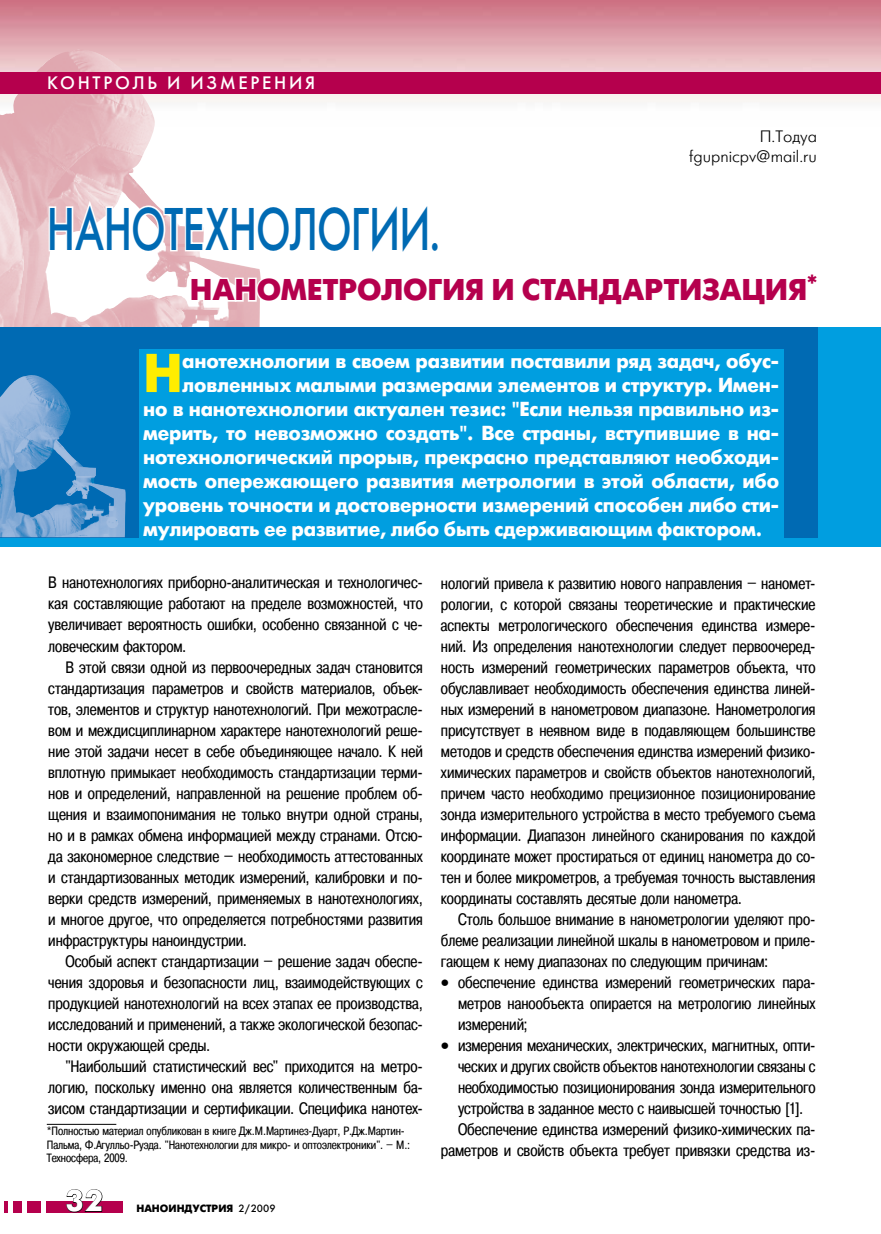
<style>
.page{position:relative;width:881px;height:1234px;background:#fff}
.page>*{position:absolute;margin:0;border:0;box-sizing:border-box;transform-origin:0 0}
.t1{font:60px "Futuris C";letter-spacing:.065em;color:#006ab3;scale:.7 1}
.t2{font:700 54.6px "Futuris C";color:#ffed00;scale:.96 1}
.t3{font:700 30px "Futuris C";letter-spacing:.085em;color:#b5004d}
.t4{font:700 30px "Futuris C";color:#fff}
.t5{font:700 20.25px "Futuris C";letter-spacing:-.01em;color:#fff;scale:.96 1}
.t6{font:18px "Futuris C";letter-spacing:.15em;color:#fff}
.t7{font:16.5px/21px "Pragmatica Cond C";letter-spacing:-.005em;color:#000;text-align:justify}
.t8{font:16.5px/19.8px "Futuris Light C";color:#000;text-align:right}
.t9{font:12px/13.5px "Pragmatica Cond C";letter-spacing:-.005em;color:#000}
.t10{font:700 10.5px "Futuris C";color:#000}
.s1{font-weight:400}
</style>
<div class="page">
<div style="left:47px;top:1201px;width:76px;height:11px;background:#b5004d"></div>
<div style="left:27px;top:1201px;width:14px;height:11px;background:#b5004d"></div>
<div style="left:13px;top:1201px;width:9px;height:11px;background:#b5004d"></div>
<hr style="left:4px;top:1201px;width:4px;height:11px;background:#b5004d">
<svg style="left:66px;top:1189px;width:37px;height:23px"></svg>
<img style="left:0;top:50px;width:262px;height:277px">
<hr style="left:47px;top:1123px;width:69px;height:1px;background:#000">
<div style="left:0;top:327px;width:880px;height:219px;background:#009ee0"></div>
<div style="left:0;top:327px;width:816px;height:210px;background:#006ab3"></div>
<img style="left:0;top:375px;width:126px;height:162px">
<div style="left:139px;top:349px;width:644px;height:197px;background:#009ee0"></div>
<svg style="left:47px;top:196px;width:215px;height:111px"></svg>
<div style="left:0;top:72px;width:880px;height:22px;background:#b5004d"></div>
<p class="t6" style="left:47px;top:72px;width:269px">контроль и измерен ия</p>
<p class="t8" style="left:688px;top:127px;width:129px">П.Тодуа fgupnicpv@mail.ru</p>
<h1 class="t1" style="left:47px;top:193px;width:563px">Нанотехнологии.</h1>
<h3 class="t3" style="left:190px;top:273px;width:47px">Нано</h3>
<h3 class="t3" style="left:281px;top:273px;width:45px">метро</h3>
<h3 class="t3" style="left:381px;top:273px;width:161px">логия и стандарти</h3>
<h3 class="t3" style="left:702px;top:273px;width:116px">зация <sup>*</sup></h3>
<h2 class="t2" style="left:143px;top:343px;width:43px">Н</h2>
<p class="t5" style="left:182px;top:349px;width:623px">анотехнологии в своем развитии поставили ряд задач, обус-</p>
<p class="t5" style="left:182px;top:373px;width:623px">ловленных малыми размерами элементов и структур. Имен-</p>
<p class="t5" style="left:143px;top:397px;width:663px">но в нанотехнологии актуален тезис: "Если нельзя правильно из-</p>
<p class="t5" style="left:143px;top:421px;width:663px">мерить, то невозможно создать". Все страны, вступившие в на-</p>
<p class="t5" style="left:143px;top:445px;width:663px">нотехнологический прорыв, прекрасно представляют необходи-</p>
<p class="t5" style="left:143px;top:469px;width:663px">мость опережающего развития метрологии в этой области, ибо</p>
<p class="t5" style="left:143px;top:493px;width:663px">уровень точности и достоверности измерений способен либо сти-</p>
<p class="t5" style="left:143px;top:517px;width:646px">мулировать ее развитие, либо быть сдерживающим фактором.</p>
<p class="t7" style="left:48px;top:572px;width:376px">В нанотехнологиях приборно-аналитическая и технологичес&shy;кая составляющие работают на пределе возможностей, что увеличивает вероятность ошибки, особенно связанной с че&shy;ловеческим фактором.</p>
<p class="t7" style="left:48px;top:656px;width:376px;text-indent:17px">В этой связи одной из первоочередных задач становится стандартизация параметров и свойств материалов, объек&shy;тов, элементов и структур нанотехнологий. При межотрасле&shy;вом и междисциплинарном характере нанотехнологий реше&shy;ние этой задачи несет в себе объединяющее начало. К ней вплотную примыкает необходимость стандартизации терми&shy;нов и определений, направленной на решение проблем об&shy;щения и взаимопонимания не только внутри одной страны, но и в рамках обмена информацией между странами. Отсю&shy;да закономерное следствие – необходимость аттестованных и стандартизованных методик измерений, калибровки и по&shy;верки средств измерений, применяемых в нанотехнологиях, и многое другое, что определяется потребностями развития инфраструктуры наноиндустрии.</p>
<p class="t7" style="left:48px;top:950px;width:376px;text-indent:17px">Особый аспект стандартизации – решение задач обеспе&shy;чения здоровья и безопасности лиц, взаимодействующих с продукцией нанотехнологий на всех этапах ее производства, исследований и применений, а также экологической безопас&shy;ности окружающей среды.</p>
<p class="t7" style="left:48px;top:1055px;width:376px;text-indent:17px">"Наибольший статистический вес" приходится на метро&shy;логию, поскольку именно она является количественным ба&shy;зисом стандартизации и сертификации. Специфика нанотех-</p>
<p class="t9" style="left:47px;top:1124px;width:365px">*Полностью материал опубликован в книге Дж.М.Мартинез-Дуарт, Р.Дж.Мартин-<br>Пальма, Ф.Агулльо-Руэда. "Нанотехнологии для микро- и оптоэлектроники". – М.:<br>Техносфера, 2009.</p>
<h3 class="t4" style="left:66px;top:1183px;width:39px">32</h3>
<p class="t10" style="left:136px;top:1202px;width:140px">НАНОИНДУСТРИЯ <span class="s1">2/2009</span></p>
<p class="t7" style="left:441px;top:572px;width:376px">нологий привела к развитию нового направления – наномет&shy;рологии, с которой связаны теоретические и практические аспекты метрологического обеспечения единства измере&shy;ний. Из определения нанотехнологии следует первоочеред&shy;ность измерений геометрических параметров объекта, что обуславливает необходимость обеспечения единства линей&shy;ных измерений в нанометровом диапазоне. Нанометрология присутствует в неявном виде в подавляющем большинстве методов и средств обеспечения единства измерений физико&shy;химических параметров и свойств объектов нанотехнологий, причем часто необходимо прецизионное позиционирование зонда измерительного устройства в место требуемого съема информации. Диапазон линейного сканирования по каждой координате может простираться от единиц нанометра до со&shy;тен и более микрометров, а требуемая точность выставления координаты составлять десятые доли нанометра.</p>
<p class="t7" style="left:441px;top:908px;width:376px;text-indent:17px">Столь большое внимание в нанометрологии уделяют про&shy;блеме реализации линейной шкалы в нанометровом и приле&shy;гающем к нему диапазонах по следующим причинам:</p>
<p class="t7" style="left:458px;top:971px;width:359px;text-indent:-17px">• обеспечение единства измерений геометрических пара&shy;метров нанообъекта опирается на метрологию линейных измерений;</p>
<p class="t7" style="left:441px;top:1034px;width:376px">• измерения механических, электрических, магнитных, опти-</p>
<p class="t7" style="left:458px;top:1055px;width:359px">ческих и других свойств объектов нанотехнологии связаны с</p>
<p class="t7" style="left:458px;top:1076px;width:359px">необходимостью позиционирования зонда измерительного</p>
<p class="t7" style="left:458px;top:1097px;width:346px">устройства в заданное место с наивысшей точностью [1].</p>
<p class="t7" style="left:458px;top:1118px;width:359px">Обеспечение единства измерений физико-химических па-</p>
<p class="t7" style="left:441px;top:1139px;width:376px">раметров и свойств объекта требует привязки средства из-</p>
</div>
